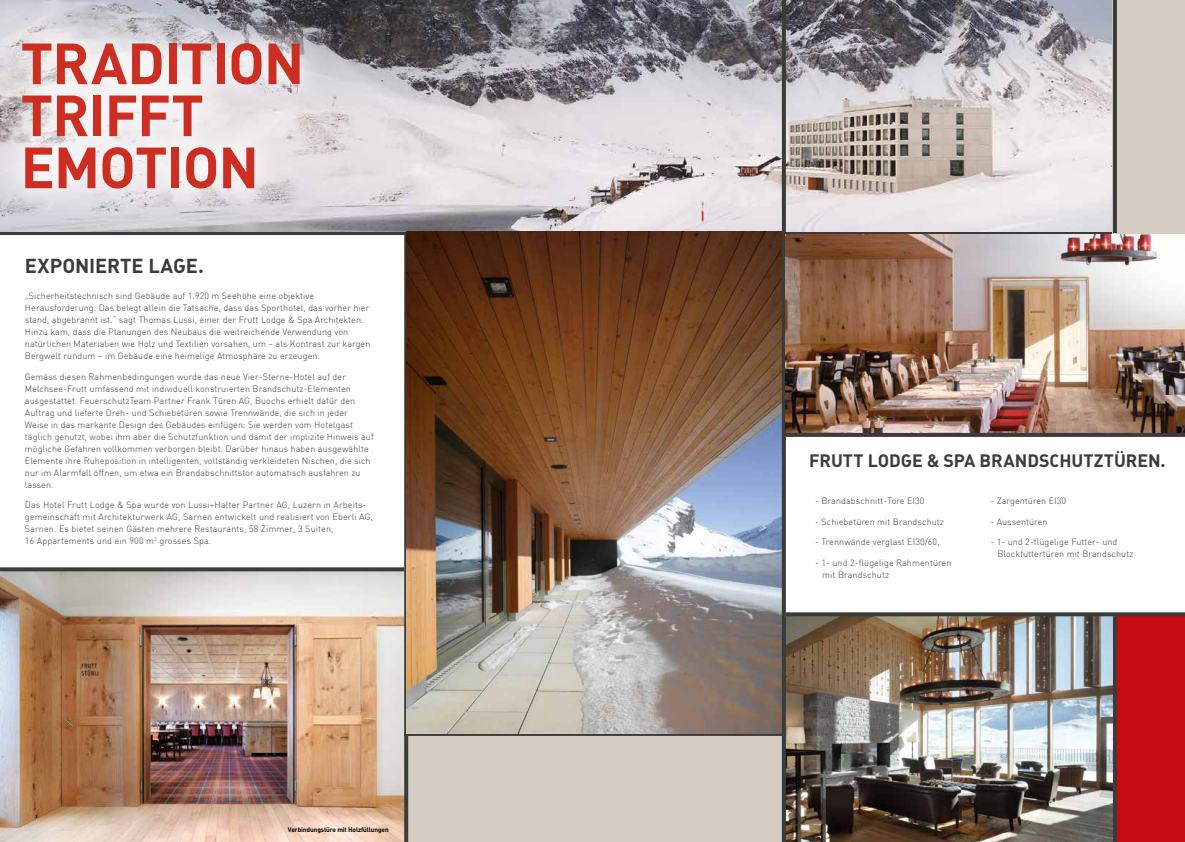
<style>
.page{position:relative;width:1185px;height:842px;background:#fff}
.page>*{position:absolute;margin:0;border:0;box-sizing:border-box;transform-origin:0 0}
.t1{font:57px/52px "DIN Bold Alternate";letter-spacing:-.015em;color:#cc2f22}
.t2{font:20px "DIN Bold Alternate";letter-spacing:-.005em;color:#3b3b3a}
.t3{font:17.7px "DIN Bold Alternate";letter-spacing:-.005em;color:#3b3b3a}
.t4{font:300 9px/12px "DIN";letter-spacing:.01em;color:#3b3b3a}
.t5{font:6.5px "DIN Bold Alternate";letter-spacing:-.015em;color:#000}
</style>
<div class="page">
<img style="left:0;top:571px;width:404px;height:271px">
<div style="left:406px;top:732px;width:376px;height:110px;background:#d5cdc3"></div>
<svg style="left:404px;top:235px;width:4px;height:607px;background:#5b5046"></svg>
<svg style="left:0;top:231px;width:1113px;height:4px;background:#6b6767"></svg>
<svg style="left:0;top:567px;width:404px;height:4px;background:#4b4b4a"></svg>
<hr style="left:406px;top:732px;width:378px;height:4px;background:#3b3b3a">
<img style="left:0;top:0;width:1113px;height:231px">
<div style="left:0;top:15px;width:327px;height:201px;background:#fff;opacity:.75"></div>
<img style="left:786px;top:616px;width:327px;height:226px">
<img style="left:407px;top:231px;width:375px;height:503px">
<div style="left:1117px;top:616px;width:68px;height:226px;background:#c60c11"></div>
<div style="left:1113px;top:0;width:72px;height:235px;background:#d5cdc3"></div>
<hr style="left:1113px;top:616px;width:4px;height:226px;background:#3b3b3a">
<svg style="left:786px;top:612px;width:399px;height:4px;background:#4a4a49"></svg>
<svg style="left:782px;top:0;width:4px;height:842px;background:#403e3c"></svg>
<hr style="left:1113px;top:0;width:4px;height:233px;background:#3b3b3a">
<img style="left:786px;top:235px;width:399px;height:198px">
<svg style="left:784px;top:433px;width:401px;height:4px;background:#3e3e3d"></svg>
<h1 class="t1" style="left:21px;top:35px;width:285px">TRADITION<br>TRIFFT<br>EMOTION</h1>
<h2 class="t2" style="left:25px;top:252px;width:181px">EXPONIERTE LAGE.</h2>
<p class="t4" style="left:25px;top:290px;width:347px">„Sicherheitstechnisch sind Gebäude auf 1.920 m Seehöhe eine objektive Herausforderung. Das belegt allein die Tatsache, dass das Sporthotel, das vorher hier stand, abgebrannt ist.“ sagt Thomas Lussi, einer der Frutt Lodge &amp; Spa Architekten.<br>Hinzu kam, dass die Planungen des Neubaus die weitreichende Verwendung von natürlichen Materialien wie Holz und Textilien vorsahen, um – als Kontrast zur kargen Bergwelt rundum – im Gebäude eine heimelige Atmosphäre zu erzeugen.</p>
<p class="t4" style="left:25px;top:370px;width:350px">Gemäss diesen Rahmenbedingungen wurde das neue Vier-Sterne-Hotel auf der Melchsee-Frutt umfassend mit individuell konstruierten Brandschutz-Elementen ausgestattet. FeuerschutzTeam Partner Frank Türen AG, Buochs erhielt dafür den Auftrag und lieferte Dreh- und Schiebetüren sowie Trennwände, die sich in jeder<br>Weise in das markante Design des Gebäudes einfügen: Sie werden vom Hotelgast täglich genutzt, wobei ihm aber die Schutzfunktion und damit der implizite Hinweis auf mögliche Gefahren vollkommen verborgen bleibt. Darüber hinaus haben ausgewählte Elemente ihre Ruheposition in intelligenten, vollständig verkleideten Nischen, die sich nur im Alarmfall öffnen, um etwa ein Brandabschnittstor automatisch ausfahren zu lassen.</p>
<p class="t4" style="left:25px;top:499px;width:350px">Das Hotel Frutt Lodge &amp; Spa wurde von Lussi+Halter Partner AG, Luzern in Arbeits&shy;gemeinschaft mit Architekturwerk AG, Sarnen entwickelt und realisiert von Eberli AG, Sarnen. Es bietet seinen Gästen mehrere Restaurants, 58 Zimmer, 3 Suiten,<br>16 Appartements und ein 900 m<sup>2</sup> grosses Spa.</p>
<p class="t5" style="left:288px;top:826px;width:102px">Verbindungstüre mit Holzfüllungen</p>
<h3 class="t3" style="left:809px;top:449px;width:358px">FRUTT LODGE &amp; SPA BRANDSCHUTZTÜREN.</h3>
<p class="t4" style="left:815px;top:495px;width:111px">- Brandabschnitt-Tore EI30</p>
<p class="t4" style="left:815px;top:515px;width:130px">- Schiebetüren mit Brandschutz</p>
<p class="t4" style="left:815px;top:536px;width:126px">- Trennwände verglast EI30/60,</p>
<p class="t4" style="left:822px;top:556px;width:131px;text-indent:-7px">- 1- und 2-flügelige Rahmentüren mit Brandschutz</p>
<p class="t4" style="left:990px;top:495px;width:77px">- Zargentüren EI30</p>
<p class="t4" style="left:990px;top:515px;width:59px">- Aussentüren</p>
<p class="t4" style="left:997px;top:536px;width:137px;text-indent:-7px">- 1- und 2-flügelige Futter- und<br>Blockfuttertüren mit Brandschutz</p>
</div>
